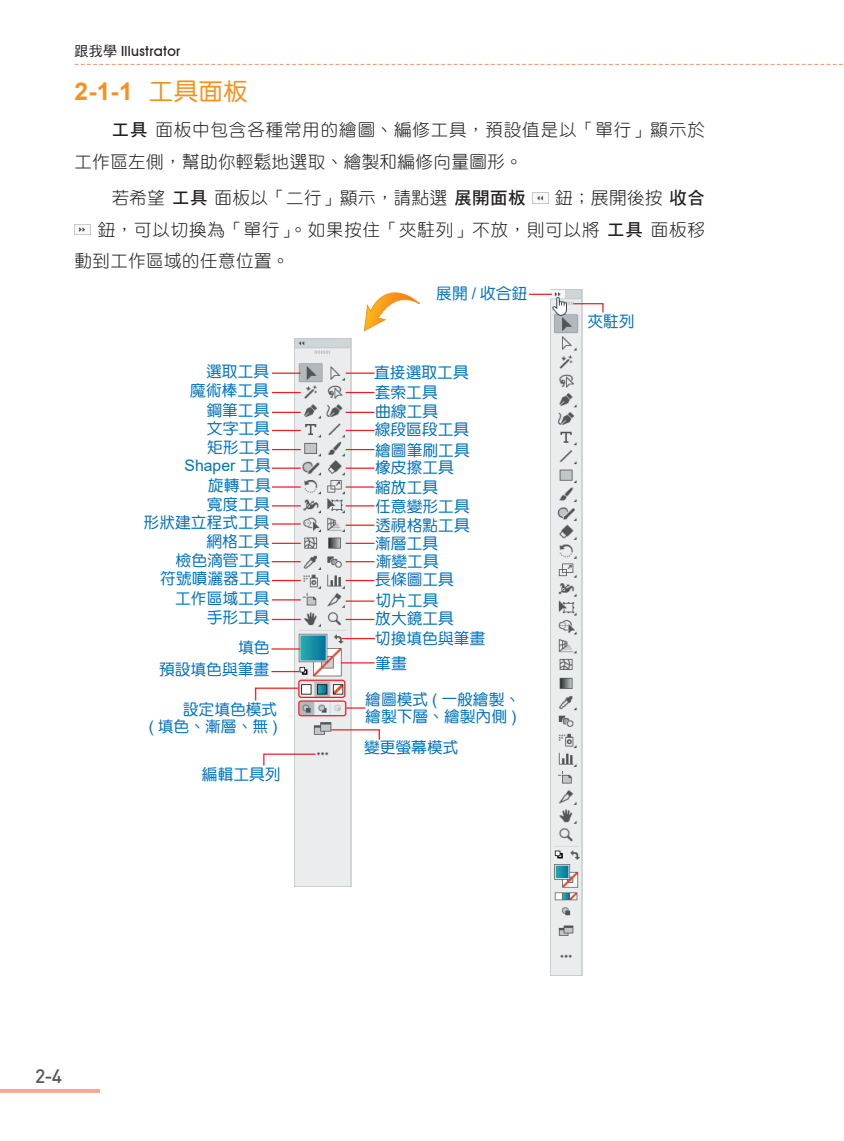
<style>
.page{position:relative;width:844px;height:1141px;background:#fff}
.page>*{position:absolute;margin:0;border:0;box-sizing:border-box;transform-origin:0 0}
.t1{font:700 24.5px "Arial";color:#f6911e}
.t2{font:500 19.25px "DIN Pro";color:#57585a}
.t3{font:17.5px/31.5px "DF Yuan Std W3";letter-spacing:.05em;color:#231f20}
.t4{font:17.5px "DF Yuan Std W3";letter-spacing:.025em;color:#231f20}
.t5{font:17.5px "DF Yuan Std W3";letter-spacing:.045em;color:#231f20}
.t6{font:15.75px/17.5px "DF Yuan Std W5";color:#0072bc;text-align:right}
.t7{font:15.75px "Arial";color:#0072bc}
.t8{font:500 14px "Avant Garde IT Cby BT";letter-spacing:.025em;color:#231f20}
.s1{font-family:"DF Hei Std W5";font-weight:400}
.s2{font-family:"DF Yuan Std W5";font-weight:400}
.s3{font-family:"DF Hei Std W7"}
.s4{font-family:"Arial"}
.s5{font-family:"DF Yuan Std W5"}
</style>
<div class="page">
<svg style="left:75px;top:64px;width:768px;height:1px"></svg>
<svg style="left:0;top:1089px;width:100px;height:4px"></svg>
<img style="left:532px;top:193px;width:12px;height:10px">
<img style="left:74px;top:224px;width:16px;height:11px">
<img style="left:550px;top:289px;width:32px;height:686px">
<svg style="left:529px;top:294px;width:22px;height:1px"></svg>
<svg style="left:572px;top:302px;width:32px;height:12px"></svg>
<svg style="left:364px;top:292px;width:56px;height:39px"></svg>
<img style="left:294px;top:339px;width:58px;height:548px">
<svg style="left:345px;top:373px;width:29px;height:1px"></svg>
<svg style="left:345px;top:392px;width:29px;height:1px"></svg>
<svg style="left:345px;top:412px;width:29px;height:1px"></svg>
<svg style="left:345px;top:430px;width:29px;height:1px"></svg>
<svg style="left:345px;top:449px;width:29px;height:1px"></svg>
<svg style="left:345px;top:468px;width:29px;height:1px"></svg>
<hr style="left:345px;top:486px;width:29px;height:2px;background:#ee1d23">
<svg style="left:345px;top:505px;width:29px;height:1px"></svg>
<svg style="left:345px;top:525px;width:29px;height:1px"></svg>
<svg style="left:345px;top:543px;width:29px;height:1px"></svg>
<svg style="left:345px;top:561px;width:29px;height:1px"></svg>
<svg style="left:345px;top:580px;width:29px;height:1px"></svg>
<hr style="left:345px;top:600px;width:29px;height:2px;background:#ee1d23">
<svg style="left:345px;top:619px;width:29px;height:1px"></svg>
<svg style="left:272px;top:373px;width:28px;height:1px"></svg>
<svg style="left:272px;top:392px;width:28px;height:1px"></svg>
<svg style="left:272px;top:412px;width:28px;height:1px"></svg>
<svg style="left:272px;top:430px;width:28px;height:1px"></svg>
<svg style="left:272px;top:449px;width:28px;height:1px"></svg>
<svg style="left:272px;top:468px;width:28px;height:1px"></svg>
<hr style="left:272px;top:486px;width:28px;height:2px;background:#ee1d23">
<svg style="left:272px;top:505px;width:28px;height:1px"></svg>
<hr style="left:272px;top:523px;width:28px;height:2px;background:#ee1d23">
<svg style="left:272px;top:543px;width:28px;height:1px"></svg>
<svg style="left:272px;top:561px;width:28px;height:1px"></svg>
<svg style="left:272px;top:580px;width:28px;height:1px"></svg>
<svg style="left:272px;top:599px;width:28px;height:1px"></svg>
<svg style="left:272px;top:619px;width:28px;height:1px"></svg>
<hr style="left:271px;top:648px;width:29px;height:2px;background:#ee1d23">
<hr style="left:342px;top:638px;width:33px;height:1px;background:#ee1d23">
<hr style="left:341px;top:662px;width:33px;height:1px;background:#ee1d23">
<svg style="left:271px;top:671px;width:28px;height:1px"></svg>
<div style="left:298px;top:680px;width:47px;height:18px;border:1px solid #ee1d23;border-radius:2px"></div>
<svg style="left:255px;top:687px;width:44px;height:15px"></svg>
<div style="left:298px;top:700px;width:48px;height:16px;border:1px solid #ee1d23;border-radius:2px"></div>
<svg style="left:346px;top:707px;width:19px;height:2px"></svg>
<svg style="left:330px;top:729px;width:50px;height:12px"></svg>
<svg style="left:263px;top:753px;width:54px;height:14px"></svg>
<p class="t8" style="left:74px;top:43px;width:107px"><span class="s1">跟我學</span> Illustrator</p>
<h1 class="t1" style="left:74px;top:75px;width:175px">2-1-1 <span class="s2">工具面板</span></h1>
<p class="t3" style="left:74px;top:114px;width:631px;text-indent:37px"><span class="s3">工具</span>面板中包含各種常用的繪圖、編修工具，預設值是以「單行」顯示於工作區左側，幫助你輕鬆地選取、繪製和編修向量圖形。</p>
<p class="t4" style="left:112px;top:189px;width:415px">若希望<span class="s3">工具</span>面板以「二行」顯示，請點選<span class="s3">展開面板</span></p>
<p class="t4" style="left:555px;top:189px;width:151px">鈕；展開後按<span class="s3">收合</span></p>
<p class="t5" style="left:98px;top:220px;width:608px">鈕，可以切換為「單行」。如果按住「夾駐列」不放，則可以將<span class="s3">工具</span>面板移</p>
<p class="t4" style="left:74px;top:252px;width:216px">動到工作區域的任意位置。</p>
<p class="t6" style="left:436px;top:284px;width:93px">展開 <span class="s4">/</span> 收合鈕</p>
<p class="t6" style="left:587px;top:313px;width:49px">夾駐列</p>
<p class="t6" style="left:206px;top:363px;width:64px">選取工具</p>
<p class="t6" style="left:374px;top:363px;width:96px">直接選取工具</p>
<p class="t6" style="left:190px;top:381px;width:80px">魔術棒工具</p>
<p class="t6" style="left:374px;top:383px;width:65px">套索工具</p>
<p class="t6" style="left:206px;top:401px;width:64px">鋼筆工具</p>
<p class="t6" style="left:375px;top:402px;width:64px">曲線工具</p>
<p class="t6" style="left:207px;top:419px;width:64px">文字工具</p>
<p class="t6" style="left:374px;top:421px;width:96px">線段區段工具</p>
<p class="t6" style="left:207px;top:438px;width:64px">矩形工具</p>
<p class="t6" style="left:375px;top:441px;width:96px">繪圖筆刷工具</p>
<p class="t7" style="left:184px;top:455px;width:88px">Shaper <span class="s5">工具</span></p>
<p class="t6" style="left:375px;top:459px;width:80px">橡皮擦工具</p>
<p class="t6" style="left:208px;top:477px;width:64px">旋轉工具</p>
<p class="t6" style="left:375px;top:479px;width:64px">縮放工具</p>
<p class="t6" style="left:207px;top:495px;width:64px">寬度工具</p>
<p class="t6" style="left:375px;top:497px;width:96px">任意變形工具</p>
<p class="t6" style="left:144px;top:514px;width:127px">形狀建立程式工具</p>
<p class="t6" style="left:375px;top:516px;width:96px">透視格點工具</p>
<p class="t6" style="left:206px;top:533px;width:64px">網格工具</p>
<p class="t6" style="left:375px;top:535px;width:64px">漸層工具</p>
<p class="t6" style="left:176px;top:551px;width:96px">檢色滴管工具</p>
<p class="t6" style="left:375px;top:552px;width:64px">漸變工具</p>
<p class="t6" style="left:160px;top:569px;width:112px">符號噴灑器工具</p>
<p class="t6" style="left:375px;top:571px;width:80px">長條圖工具</p>
<p class="t6" style="left:175px;top:590px;width:96px">工作區域工具</p>
<p class="t6" style="left:375px;top:592px;width:64px">切片工具</p>
<p class="t6" style="left:207px;top:609px;width:64px">手形工具</p>
<p class="t6" style="left:375px;top:610px;width:80px">放大鏡工具</p>
<p class="t6" style="left:159px;top:660px;width:112px">預設填色與筆畫</p>
<p class="t6" style="left:375px;top:629px;width:112px">切換填色與筆畫</p>
<p class="t6" style="left:238px;top:639px;width:33px">填色</p>
<p class="t6" style="left:375px;top:654px;width:33px">筆畫</p>
<p class="t6" style="left:149px;top:700px;width:130px">設定填色模式<br><span class="s4">(</span> 填色、漸層、無 <span class="s4">)</span></p>
<p class="t6" style="left:365px;top:690px;width:156px;text-align:left">繪圖模式 <span class="s4">(</span> 一般繪製、繪製下層、繪製內側 <span class="s4">)</span></p>
<p class="t6" style="left:364px;top:739px;width:96px">變更螢幕模式</p>
<p class="t6" style="left:202px;top:765px;width:80px">編輯工具列</p>
<p class="t2" style="left:35px;top:1063px;width:28px">2-4</p>
</div>
